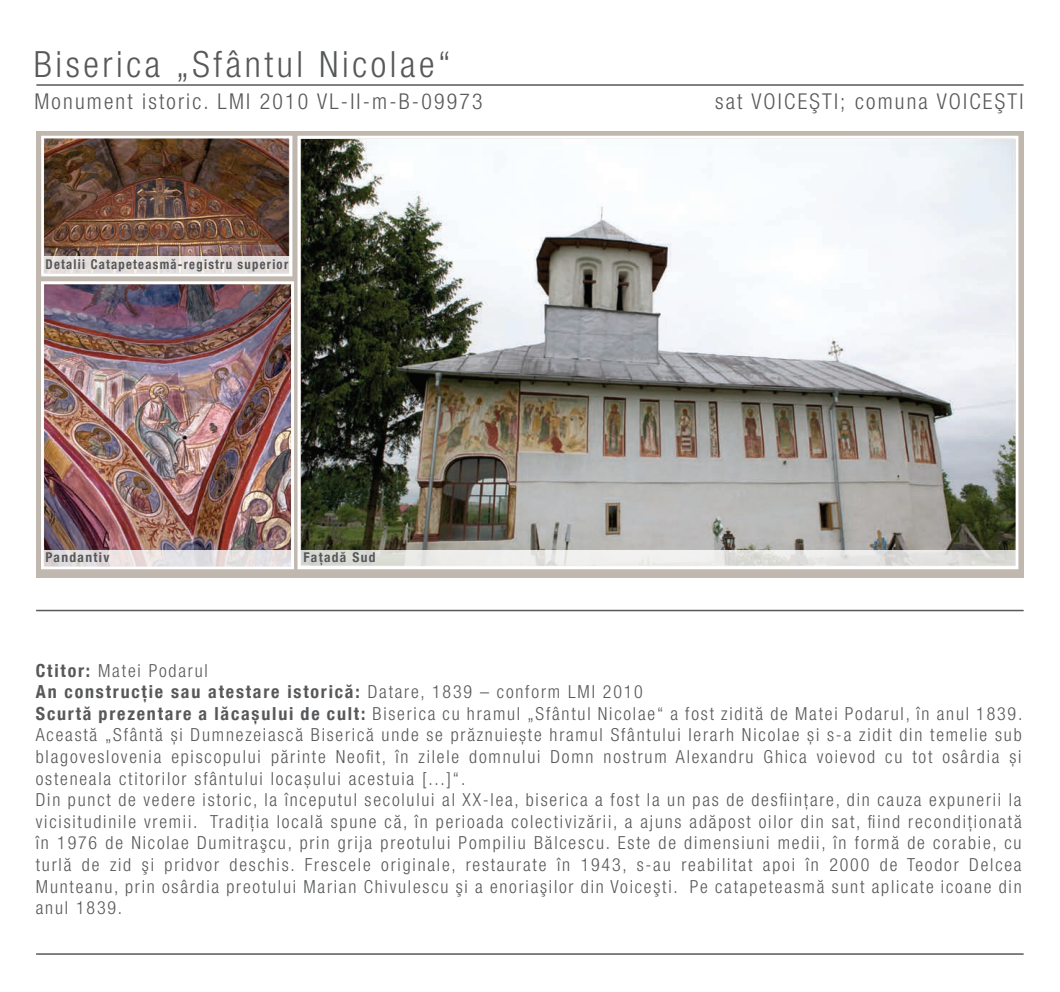
<style>
.page{position:relative;width:1060px;height:992px;background:#fff}
.page>*{position:absolute;margin:0;border:0;box-sizing:border-box;transform-origin:0 0}
.t1{font:300 condensed 36.15px "Helvetica Neue LT Com";letter-spacing:.1em;color:#57585a}
.t2{font:300 condensed 21.9px "Helvetica Neue LT Com";letter-spacing:.1em;color:#57585a}
.t3{font:300 condensed 18px/21.6px "Helvetica Neue LT Com";letter-spacing:.1em;color:#57585a}
.t4{font:700 condensed 13.5px "Helvetica Neue LT Com";letter-spacing:.1em;color:#57585a;scale:.94 1}
.t5{font:700 condensed 13.5px "Helvetica Neue LT Com";letter-spacing:.1em;color:#57585a}
.s1{font-weight:700}
</style>
<div class="page">
<hr style="left:36px;top:84px;width:988px;height:2px;background:#57585a">
<img style="left:36px;top:131px;width:988px;height:481px">
<svg style="left:44px;top:550px;width:249px;height:16px;background:#e4dee0"></svg>
<svg style="left:301px;top:550px;width:716px;height:16px"></svg>
<svg style="left:44px;top:256px;width:246px;height:17px;background:#e5dfdc"></svg>
<hr style="left:36px;top:953px;width:988px;height:2px;background:#57585a">
<h1 class="t1" style="left:34px;top:43px;width:419px">Biserica „Sfântul Nicolae“</h1>
<p class="t2" style="left:34px;top:89px;width:449px">Monument istoric. LMI 2010 VL-II-m-B-09973</p>
<p class="t2" style="left:715px;top:89px;width:310px">sat VOICEŞTI; comuna VOICEŞTI</p>
<p class="t4" style="left:45px;top:256px;width:260px">Detalii Catapeteasmă-registru superior</p>
<p class="t5" style="left:46px;top:549px;width:65px">Pandantiv</p>
<p class="t5" style="left:304px;top:549px;width:73px">Fațadă Sud</p>
<p class="t3" style="left:36px;top:659px;width:988px"><span class="s1">Ctitor:</span> Matei Podarul<br><span class="s1">An construcție sau atestare istorică:</span> Datare, 1839 – conform LMI 2010<br><span class="s1">Scurtă prezentare a lăcașului de cult:</span> Biserica cu hramul „Sfântul Nicolae“ a fost zidită de Matei Podarul, în anul 1839.<br>Această „Sfântă și Dumnezeiască Biserică unde se prăznuiește hramul Sfântului Ierarh Nicolae și s-a zidit din temelie sub blagoveslovenia episcopului părinte Neofit, în zilele domnului Domn nostrum Alexandru Ghica voievod cu tot osârdia și osteneala ctitorilor sfântului locașului acestuia [...]“.<br>Din punct de vedere istoric, la începutul secolului al XX-lea, biserica a fost la un pas de desfiinţare, din cauza expunerii la vicisitudinile vremii. Tradiţia locală spune că, în perioada colectivizării, a ajuns adăpost oilor din sat, fiind recondiționată în 1976 de Nicolae Dumitraşcu, prin grija preotului Pompiliu Bălcescu. Este de dimensiuni medii, în formă de corabie, cu turlă de zid şi pridvor deschis. Frescele originale, restaurate în 1943, s-au reabilitat apoi în 2000 de Teodor Delcea Munteanu, prin osârdia preotului Marian Chivulescu şi a enoriaşilor din Voiceşti. Pe catapeteasmă sunt aplicate icoane din anul 1839.</p>
</div>
